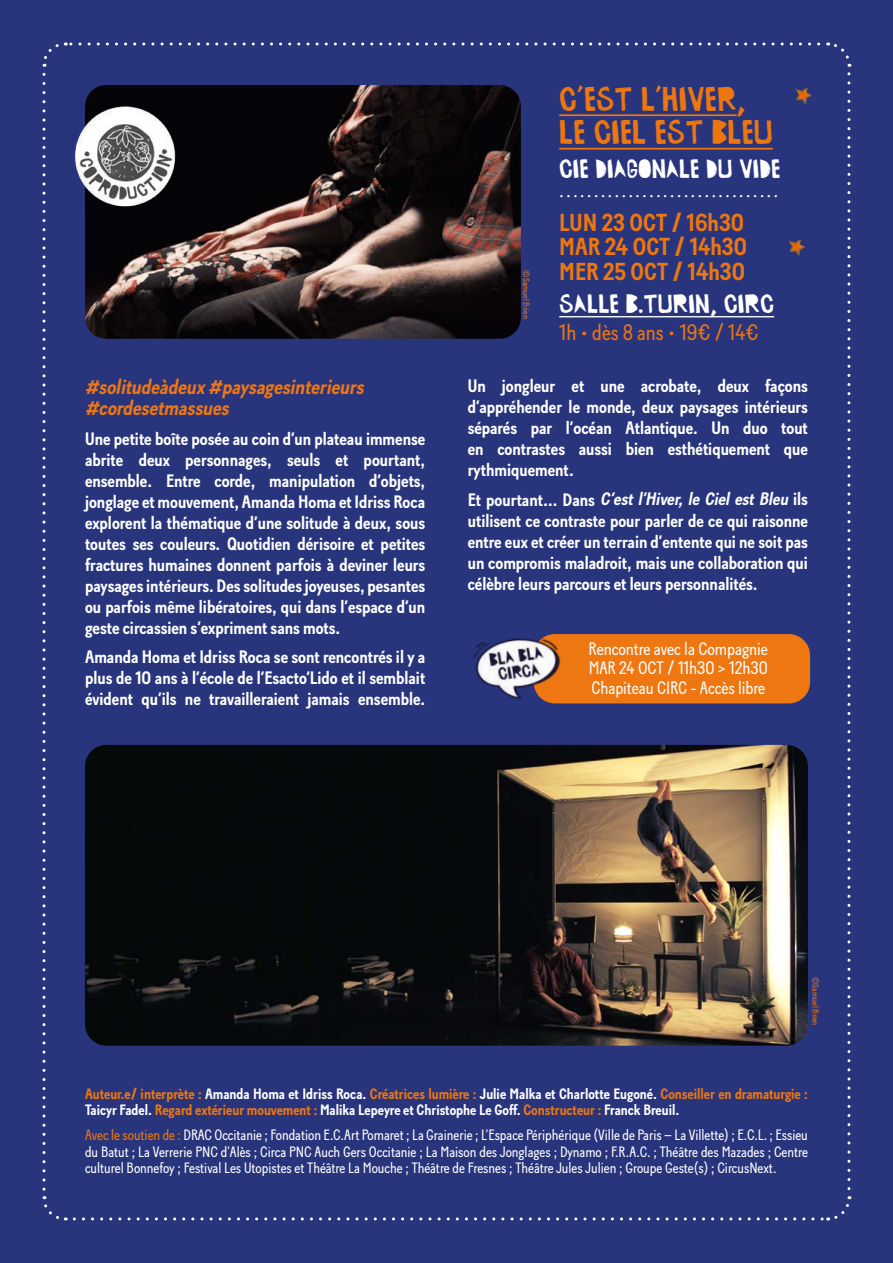
<style>
.page{position:relative;width:893px;height:1263px;background:#28357d}
.page>*{position:absolute;margin:0;border:0;box-sizing:border-box;transform-origin:0 0}
.t1{font:34.5px/33.5px "CIR Ca TAMPONA";color:#ee760f}
.t2{font:26.7px "CIR Ca TAMPONA";color:#fff}
.t3{font:700 24.45px/24.5px "Baton";color:#ee760f;text-align:justify}
.t4{font:22.35px "Baton";color:#ee760f}
.t5{font:italic 700 21px/21px "Baton";color:#ee7613}
.t6{font:700 18px/21px "Baton";color:#fff;text-align:justify}
.t7{font:18px/19.5px "Baton";color:#fff;text-align:justify}
.t8{font:15.6px "Arial Rounded MT Bold";color:#fff}
.t9{font:15px/16.5px "Baton";color:#fff;text-align:justify}
.t10{font:700 15px/16.5px "Baton";color:#fff}
.t11{font:9px "Baton";color:#ee760f}
.s1{font-style:italic}
.s2{color:#ee760f}
</style>
<div class="page">
<svg style="left:42px;top:74px;width:24px;height:1147px"></svg>
<svg style="left:74px;top:1196px;width:778px;height:25px"></svg>
<svg style="left:828px;top:42px;width:23px;height:1147px"></svg>
<svg style="left:42px;top:42px;width:777px;height:25px"></svg>
<img style="left:85px;top:85px;width:436px;height:254px">
<img style="left:85px;top:745px;width:723px;height:301px">
<hr style="left:559px;top:114px;width:178px;height:2px;background:#ee760f">
<hr style="left:559px;top:148px;width:214px;height:2px;background:#ee760f">
<hr style="left:559px;top:316px;width:215px;height:1px;background:#fff">
<img style="left:788px;top:238px;width:17px;height:19px">
<img style="left:795px;top:86px;width:17px;height:19px">
<img style="left:75px;top:103px;width:104px;height:109px">
<div style="left:534px;top:634px;width:276px;height:69px;background:#e71;border-radius:21px"></div>
<img style="left:473px;top:634px;width:103px;height:70px">
<p class="t5" style="left:85px;top:377px;width:284px">#solitudeàdeux #paysagesinterieurs #cordesetmassues</p>
<p class="t6" style="left:85px;top:428px;width:342px">Une petite boîte posée au coin d’un plateau immense abrite deux personnages, seuls et pourtant, ensemble. Entre corde, manipulation d’objets, jonglage et mouvement, Amanda Homa et Idriss Roca explorent la thématique d’une solitude à deux, sous toutes ses couleurs. Quotidien dérisoire et petites fractures humaines donnent parfois à deviner leurs paysages intérieurs. Des solitudes joyeuses, pesantes ou parfois même libératoires, qui dans l’espace d’un geste circassien s’expriment sans mots.</p>
<p class="t6" style="left:85px;top:647px;width:342px">Amanda Homa et Idriss Roca se sont rencontrés il y a plus de 10 ans à l’école de l’Esacto’Lido et il semblait évident qu’ils ne travailleraient jamais ensemble.</p>
<p class="t11" style="left:532px;top:270px;width:50px;rotate:90deg">©Samuel Brien</p>
<h1 class="t1" style="left:559px;top:81px;width:215px">C’EST L’HIVER,<br>LE CIEL EST BLEU</h1>
<h2 class="t2" style="left:559px;top:151px;width:223px">CIE DIAGONALE DU VIDE</h2>
<p class="t8" style="left:559px;top:183px;width:221px">................................</p>
<h3 class="t3" style="left:559px;top:210px;width:189px">LUN 23 OCT / 16h30<br>MAR 24 OCT / 14h30<br>MER 25 OCT / 14h30</h3>
<h2 class="t2" style="left:559px;top:287px;width:216px">SALLE B.TURIN, CIRC</h2>
<p class="t4" style="left:559px;top:319px;width:201px">1h • dès 8 ans • 19€ / 14€</p>
<p class="t6" style="left:468px;top:375px;width:342px">Un jongleur et une acrobate, deux façons d’appréhender le monde, deux paysages intérieurs séparés par l’océan Atlantique. Un duo tout en contrastes aussi bien esthétiquement que rythmiquement.</p>
<p class="t6" style="left:468px;top:489px;width:342px">E t p o u rt a n t … D a n s <span class="s1">C’est l’Hiver, le Ciel est Bleu</span> i l s utilisent ce contraste pour parler de ce qui raisonne entre eux et créer un terrain d’entente qui ne soit pas un compromis maladroit, mais une collaboration qui célèbre leurs parcours et leurs personnalités.</p>
<p class="t7" style="left:589px;top:639px;width:181px">Rencontre avec la Compagnie MAR 24 OCT / 11h30 &gt; 12h30<br>Chapiteau CIRC - Accès libre</p>
<p class="t11" style="left:821px;top:977px;width:50px;rotate:90deg">©Samuel Brien</p>
<p class="t10" style="left:85px;top:1085px;width:724px"><span class="s2">Auteur.e/ interprète :</span> Amanda Homa et Idriss Roca. <span class="s2">Créatrices lumière :</span> Julie Malka et Charlotte Eugoné. <span class="s2">Conseiller en dramaturgie :<br></span>Taicyr Fadel. <span class="s2">Regard extérieur mouvement :</span> Malika Lepeyre et Christophe Le Goff. <span class="s2">Constructeur :</span> Franck Breuil.</p>
<p class="t9" style="left:85px;top:1127px;width:724px"><span class="s2">Avec le soutien de :</span> DRAC Occitanie ; Fondation E.C.Art Pomaret ; La Grainerie ; L’Espace Périphérique (Ville de Paris – La Villette) ; E.C.L. ; Essieu du Batut ; La Verrerie PNC d’Alès ; Circa PNC Auch Gers Occitanie ; La Maison des Jonglages ; Dynamo ; F.R.A.C. ; Théâtre des Mazades ; Centre culturel Bonnefoy ; Festival Les Utopistes et Théâtre La Mouche ; Théâtre de Fresnes ; Théâtre Jules Julien ; Groupe Geste(s) ; CircusNext.</p>
</div>
